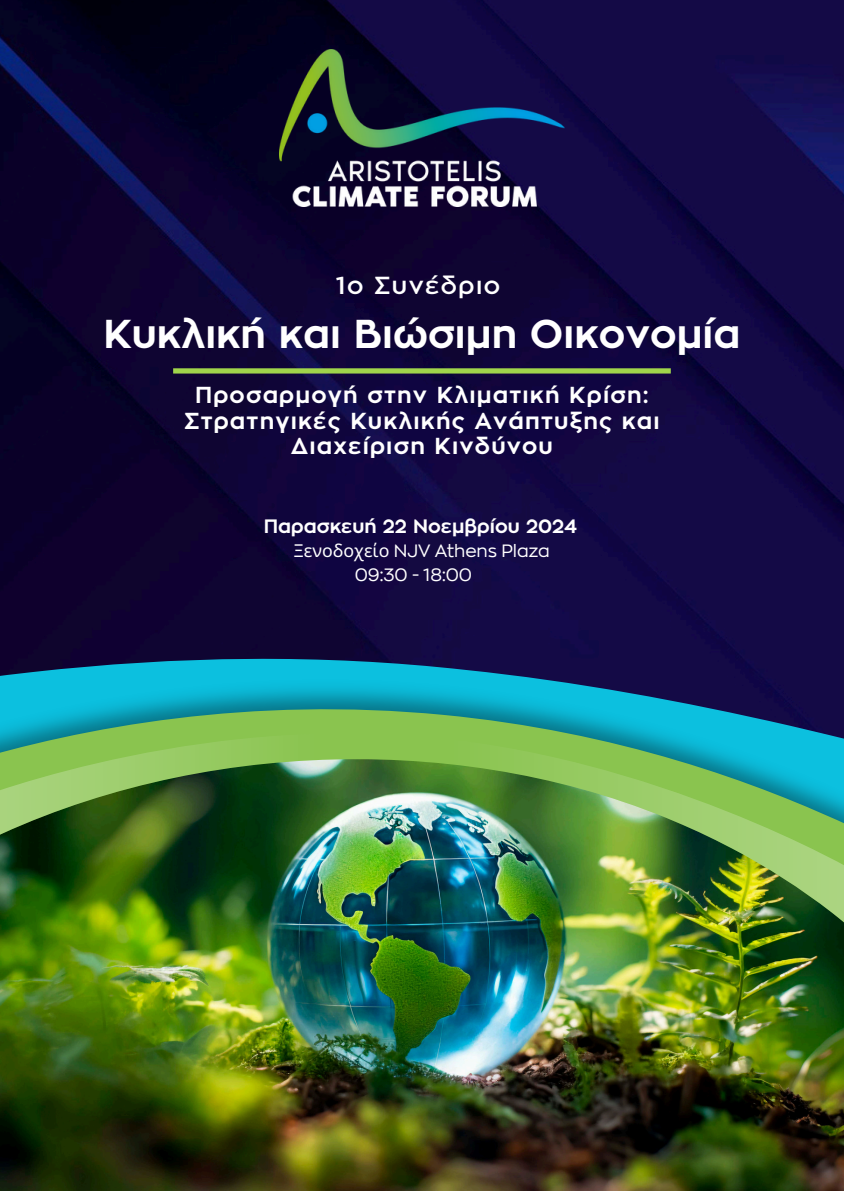
<style>
.page{position:relative;width:844px;height:1191px;background:#fff}
.page>*{position:absolute;margin:0;border:0;box-sizing:border-box;transform-origin:0 0}
.t1{font:700 39.9px "Zona Pro";color:#fff}
.t2{font:600 24.5px "Zona Pro";letter-spacing:.055em;color:#fff}
.t3{font:700 22.93px/25.7px "Zona Pro";letter-spacing:.05em;color:#fff;text-align:center}
.t4{font:700 19.25px "Zona Pro";color:#fff}
.t5{font:17.68px "Zona Pro";color:#fff}
.s1{font-family:"Noto Sans"}
</style>
<div class="page">
<img style="left:0;top:0;width:843px;height:654px">
<img style="left:0;top:933px;width:843px;height:257px">
<img style="left:279px;top:50px;width:285px;height:156px">
<svg style="left:0;top:654px;width:843px;height:13px;background:#10275a"></svg>
<img style="left:0;top:667px;width:843px;height:29px">
<svg style="left:0;top:696px;width:843px;height:36px;background:#299b98"></svg>
<img style="left:0;top:732px;width:843px;height:201px">
<div style="left:173px;top:368px;width:497px;height:5px;background:#a0d54b"></div>
<p class="t2" style="left:336px;top:274px;width:166px">1ο Συνέδριο</p>
<h2 class="t1" style="left:103px;top:316px;width:638px">Κυκλική και Βιώσιμη Οικονομία</h2>
<h1 class="t3" style="left:184px;top:383px;width:477px">Προσαρμογή στην Κλιματική Κρίση:<br>Στρατηγικές Κυκλικής Ανάπτυξης και<br>Διαχείριση Κινδύνου</h1>
<h2 class="t4" style="left:264px;top:517px;width:315px">Παρασκευή 22 Νοεμβρίου 2024</h2>
<p class="t5" style="left:294px;top:543px;width:257px"><span class="s1">Ξενοδοχείο</span> NJV Athens Plaza</p>
<p class="t5" style="left:355px;top:567px;width:119px">09:30 - 18:00</p>
</div>
